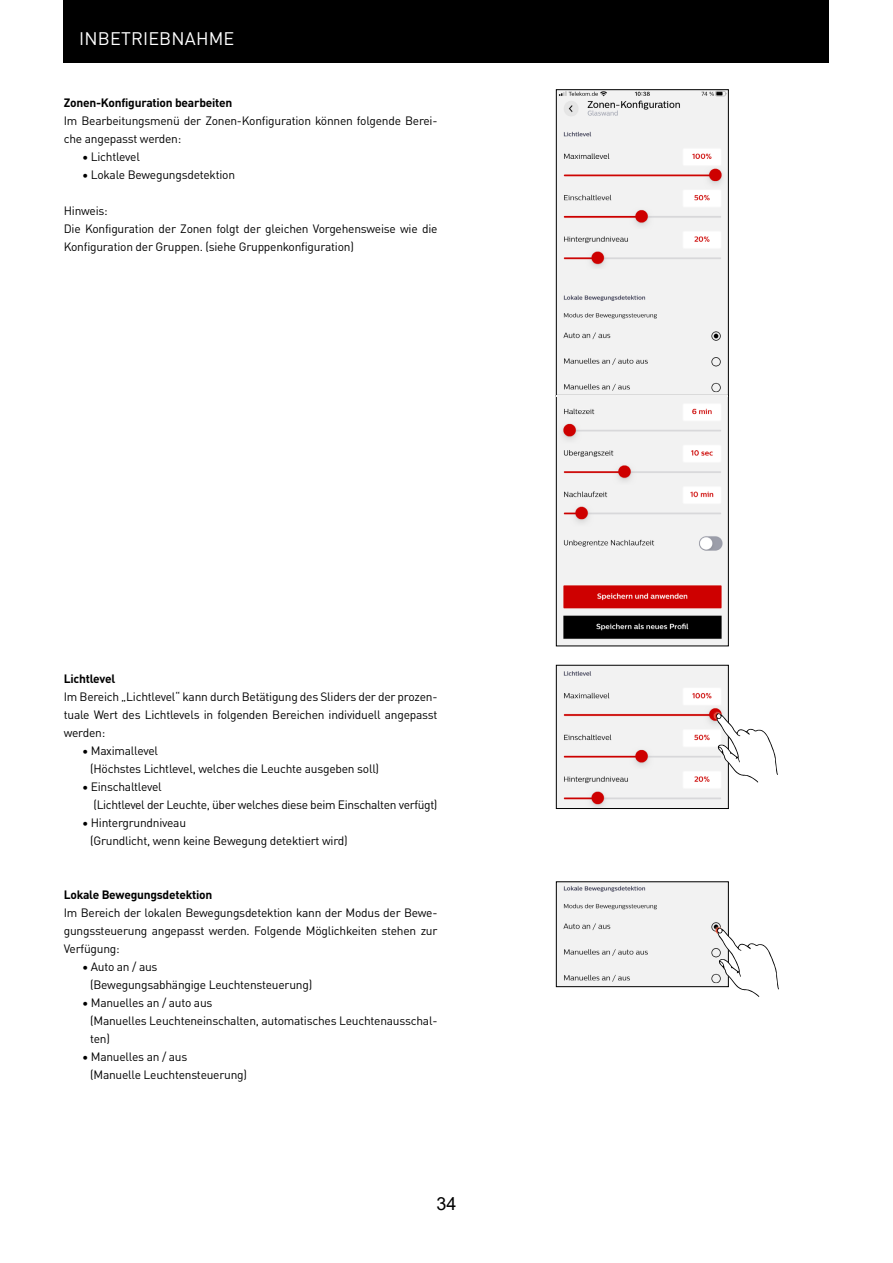
<style>
.page{position:relative;width:893px;height:1263px;background:#fff}
.page>*{position:absolute;margin:0;border:0;box-sizing:border-box;transform-origin:0 0}
.t1{font:18px "DIN Pro";letter-spacing:.01em;color:#fff}
.t2{font:18px "Arial";color:#000}
.t3{font:12px/18px "DIN Pro";letter-spacing:-.02em;color:#000}
.t4{font:700 12px "DIN Pro";letter-spacing:-.02em;color:#000}
</style>
<div class="page">
<div style="left:64px;top:0;width:765px;height:63px;background:#000"></div>
<img style="left:558px;top:883px;width:169px;height:102px">
<div style="left:556px;top:881px;width:173px;height:106px;border:1px solid #000"></div>
<img style="left:558px;top:91px;width:169px;height:303px">
<div style="left:556px;top:89px;width:173px;height:307px;border:1px solid #000"></div>
<svg style="left:558px;top:397px;width:169px;height:247px;fill:#f2f2f2"></svg>
<div style="left:556px;top:395px;width:173px;height:251px;border:1px solid #000"></div>
<hr style="left:557px;top:395px;width:171px;height:1px;background:#f2f2f2">
<img style="left:562px;top:99px;width:131px;height:20px">
<svg style="left:714px;top:926px;width:65px;height:71px"></svg>
<img style="left:558px;top:667px;width:169px;height:140px">
<div style="left:556px;top:665px;width:173px;height:144px;border:1px solid #000"></div>
<svg style="left:713px;top:711px;width:65px;height:71px"></svg>
<h1 class="t1" style="left:79px;top:24px;width:157px">INBETRIEBNAHME</h1>
<p class="t4" style="left:64px;top:94px;width:170px">Zonen-Konfiguration bearbeiten</p>
<p class="t3" style="left:64px;top:111px;width:375px">Im Bearbeitungsmenü der Zonen-Konfiguration können folgende Berei&shy;che angepasst werden:</p>
<p class="t3" style="left:82px;top:147px;width:59px">• Lichtlevel</p>
<p class="t3" style="left:82px;top:165px;width:154px">• Lokale Bewegungsdetektion</p>
<p class="t3" style="left:64px;top:201px;width:375px">Hinweis:<br>Die Konfiguration der Zonen folgt der gleichen Vorgehensweise wie die<br>Konfiguration der Gruppen. (siehe Gruppenkonfiguration)</p>
<p class="t4" style="left:64px;top:670px;width:53px">Lichtlevel</p>
<p class="t3" style="left:64px;top:687px;width:375px;text-align:justify">Im Bereich „Lichtlevel“ kann durch Betätigung des Sliders der der prozen&shy;tuale Wert des Lichtlevels in folgenden Bereichen individuell angepasst werden:</p>
<p class="t3" style="left:90px;top:741px;width:291px;text-indent:-8px">• Maximallevel<br>(Höchstes Lichtlevel, welches die Leuchte ausgeben soll)</p>
<p class="t3" style="left:94px;top:777px;width:345px;text-indent:-11px">• Einschaltlevel<br>(Lichtlevel der Leuchte, über welches diese beim Einschalten verfügt)</p>
<p class="t3" style="left:90px;top:813px;width:259px;text-indent:-8px">• Hintergrundniveau<br>(Grundlicht, wenn keine Bewegung detektiert wird)</p>
<p class="t4" style="left:64px;top:886px;width:150px">Lokale Bewegungsdetektion</p>
<p class="t3" style="left:64px;top:903px;width:375px;text-align:justify">Im Bereich der lokalen Bewegungsdetektion kann der Modus der Bewe&shy;gungssteuerung angepasst werden. Folgende Möglichkeiten stehen zur Verfügung:</p>
<p class="t3" style="left:90px;top:957px;width:224px;text-indent:-8px">• Auto an / aus<br>(Bewegungsabhängige Leuchtensteuerung)</p>
<p class="t3" style="left:90px;top:993px;width:349px;text-indent:-8px">• Manuelles an / auto aus<br>(Manuelles Leuchteneinschalten, automatisches Leuchtenausschal&shy;ten)</p>
<p class="t3" style="left:90px;top:1047px;width:158px;text-indent:-8px">• Manuelles an / aus<br>(Manuelle Leuchtensteuerung)</p>
<h1 class="t2" style="left:436px;top:1191px;width:22px">34</h1>
</div>
